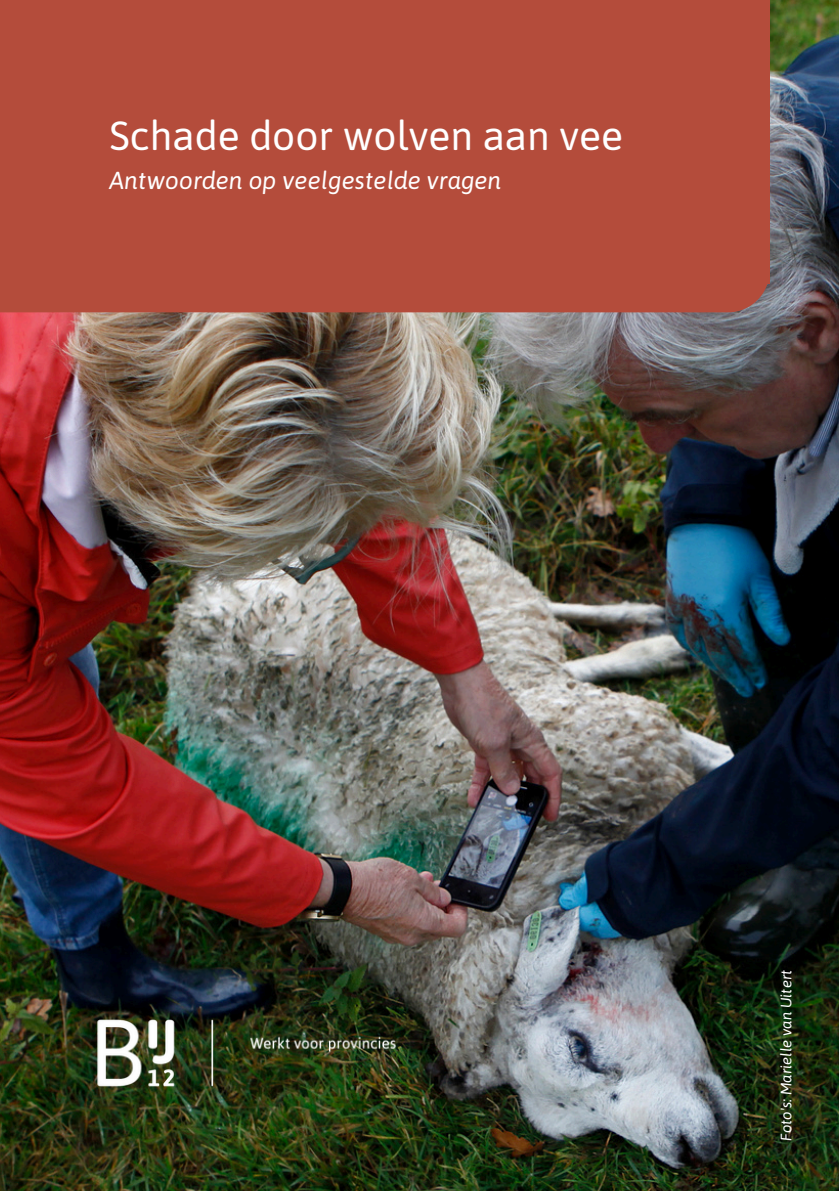
<style>
.page{position:relative;width:839px;height:1191px;background:#fff}
.page>*{position:absolute;margin:0;border:0;box-sizing:border-box;transform-origin:0 0}
.t1{font:40.6px "Asap";color:#fff}
.t2{font:italic 24.6px "Asap";color:#fff}
.t3{font:italic 15.2px "Asap";color:#fff}
</style>
<div class="page">
<img style="left:0;top:0;width:838px;height:1191px">
<div style="left:0;top:0;width:769px;height:312px;background:#b44c3b"></div>
<img style="left:0;top:917px;width:492px;height:272px">
<p class="t1" style="left:110px;top:113px;width:515px">Schade door wolven aan vee</p>
<h1 class="t2" style="left:110px;top:166px;width:393px">Antwoorden op veelgestelde vragen</h1>
<h2 class="t3" style="left:777px;top:1141px;width:173px;rotate:-90deg">Foto's: Marielle van Uitert</h2>
</div>
